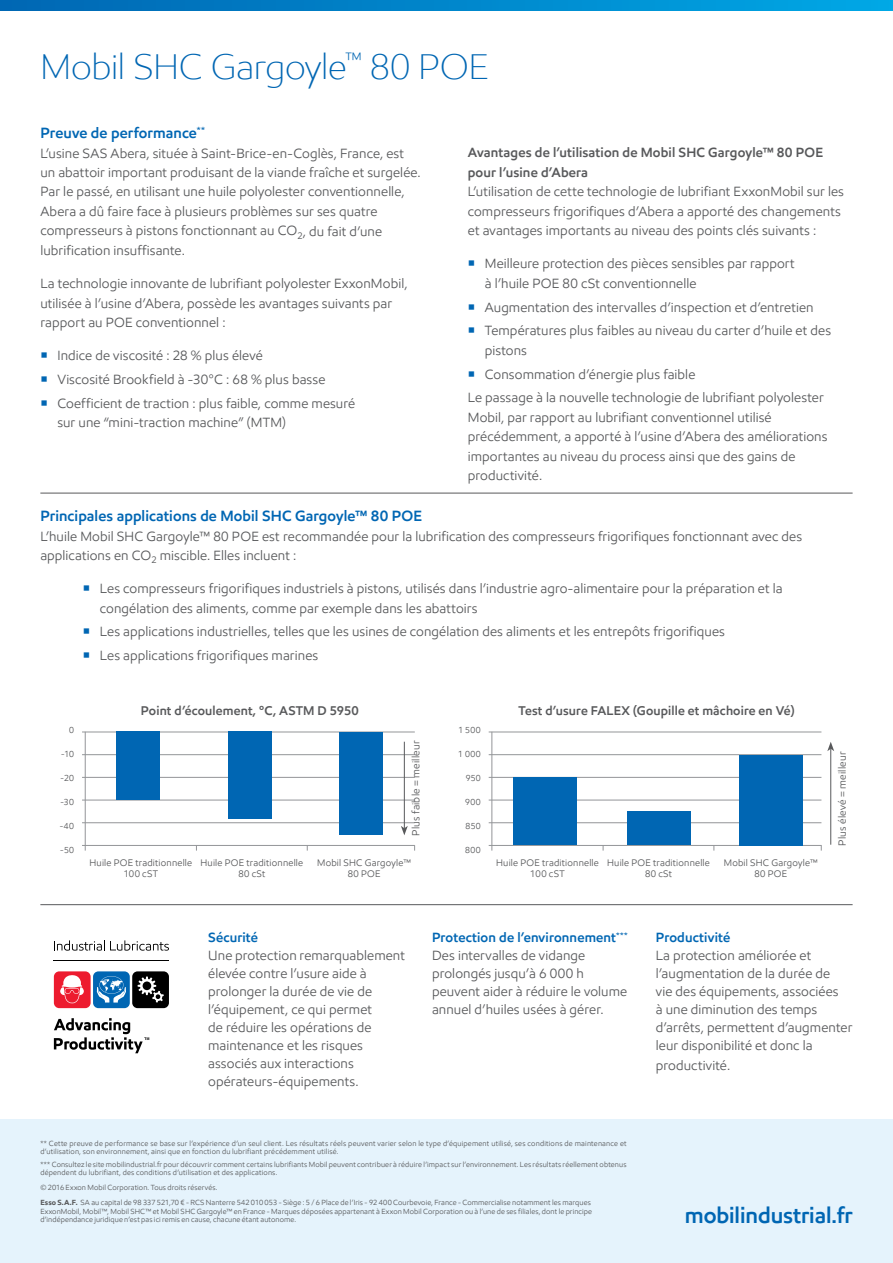
<style>
.page{position:relative;width:893px;height:1263px;background:#fff}
.page>*{position:absolute;margin:0;border:0;box-sizing:border-box;transform-origin:0 0}
.t1{font:300 36px "E Mprint";letter-spacing:-.005em;color:#0066b3}
.t2{font:600 22.5px "E Mprint";letter-spacing:-.005em;color:#0066b3}
.t3{font:600 15px "E Mprint";letter-spacing:.005em;color:#0066b3}
.t4{font:13.5px/18px "E Mprint";letter-spacing:.01em;color:#58595b}
.t5{font:600 13.5px/19.5px "E Mprint";letter-spacing:.01em;color:#58595b}
.t6{font:600 13.5px "E Mprint";letter-spacing:.01em;color:#0066b3}
.t7{font:600 12.75px "E Mprint";letter-spacing:.01em;color:#58595b}
.t8{font:10.5px "E Mprint";letter-spacing:.015em;color:#58595b}
.t9{font:9.6px/11.2px "E Mprint";letter-spacing:.02em;color:#58595b;text-align:center}
.t10{font:8.85px "E Mprint";letter-spacing:.03em;color:#58595b}
.t11{font:7.5px/8.4px "E Mprint";letter-spacing:.02em;color:#58595b}
.s1{font-weight:600;color:#0066b3}
.s2{font-weight:700}
</style>
<div class="page">
<svg style="left:0;top:0;width:893px;height:10px;background:#0086cb"></svg>
<div style="left:0;top:1119px;width:893px;height:144px;background:#e5f3fc"></div>
<hr style="left:40px;top:904px;width:813px;height:1px;background:#58595b">
<hr style="left:40px;top:493px;width:813px;height:1px;background:#58595b">
<div style="left:93px;top:971px;width:37px;height:37px;background:#0066b3;border-radius:5px"></div>
<svg style="left:97px;top:976px;width:29px;height:26px"></svg>
<div style="left:132px;top:971px;width:37px;height:37px;background:#000;border-radius:5px"></div>
<svg style="left:138px;top:976px;width:26px;height:26px"></svg>
<div style="left:54px;top:971px;width:37px;height:37px;background:#ed1b2f;border-radius:5px"></div>
<svg style="left:60px;top:975px;width:24px;height:28px"></svg>
<svg style="left:54px;top:1018px;width:95px;height:35px"></svg>
<svg style="left:54px;top:940px;width:115px;height:11px"></svg>
<hr style="left:54px;top:960px;width:115px;height:1px;background:#000">
<hr style="left:82px;top:732px;width:333px;height:1px;background:#939598">
<hr style="left:82px;top:800px;width:333px;height:1px;background:#939598">
<hr style="left:82px;top:754px;width:333px;height:1px;background:#939598">
<hr style="left:82px;top:822px;width:333px;height:1px;background:#939598">
<hr style="left:82px;top:777px;width:333px;height:1px;background:#939598">
<hr style="left:82px;top:845px;width:333px;height:1px;background:#939598">
<hr style="left:85px;top:732px;width:1px;height:118px;background:#939598">
<div style="left:117px;top:732px;width:43px;height:68px;background:#0066b3"></div>
<div style="left:339px;top:732px;width:44px;height:103px;background:#0066b3"></div>
<div style="left:228px;top:732px;width:44px;height:87px;background:#0066b3"></div>
<hr style="left:489px;top:732px;width:332px;height:1px;background:#939598">
<hr style="left:489px;top:800px;width:332px;height:1px;background:#939598">
<hr style="left:489px;top:754px;width:332px;height:1px;background:#939598">
<hr style="left:489px;top:822px;width:332px;height:1px;background:#939598">
<hr style="left:489px;top:777px;width:332px;height:1px;background:#939598">
<hr style="left:489px;top:845px;width:332px;height:1px;background:#939598">
<hr style="left:492px;top:732px;width:1px;height:118px;background:#939598">
<div style="left:513px;top:777px;width:64px;height:68px;background:#0066b3"></div>
<div style="left:739px;top:755px;width:63px;height:90px;background:#0066b3"></div>
<div style="left:627px;top:811px;width:63px;height:34px;background:#0066b3"></div>
<hr style="left:404px;top:742px;width:1px;height:86px;background:#58595b">
<svg style="left:401px;top:826px;width:7px;height:9px"></svg>
<hr style="left:830px;top:749px;width:1px;height:96px;background:#58595b">
<svg style="left:827px;top:742px;width:7px;height:9px"></svg>
<h1 class="t1" style="left:40px;top:44px;width:450px">Mobil SHC Gargoyle<sup>™</sup> 80 POE</h1>
<p class="t3" style="left:40px;top:124px;width:166px">Preuve de performance<sup>**</sup></p>
<p class="t4" style="left:40px;top:143px;width:382px;line-height:19.5px">L’usine SAS Abera, située à Saint-Brice-en-Coglès, France, est un abattoir important produisant de la viande fraîche et surgelée.<br>Par le passé, en utilisant une huile polyolester conventionnelle, Abera a dû faire face à plusieurs problèmes sur ses quatre compresseurs à pistons fonctionnant au CO<sub>2</sub>, du fait d’une lubrification insuffisante.</p>
<p class="t4" style="left:40px;top:274px;width:369px;line-height:19.5px">La technologie innovante de lubrifiant polyolester ExxonMobil, utilisée à l’usine d’Abera, possède les avantages suivants par rapport au POE conventionnel :</p>
<p class="t4" style="left:57px;top:343px;width:299px;line-height:23.7px">Indice de viscosité : 28 % plus élevé<br>Viscosité Brookfield à -30°C : 68 % plus basse<br>Coefficient de traction : plus faible, comme mesuré</p>
<p class="t4" style="left:57px;top:413px;width:230px">sur une “mini-traction machine” (MTM)</p>
<p class="t5" style="left:468px;top:143px;width:357px">Avantages de l’utilisation de Mobil SHC Gargoyle™ 80 POE pour l’usine d’Abera</p>
<p class="t4" style="left:468px;top:182px;width:378px;line-height:19.5px">L’utilisation de cette technologie de lubrifiant ExxonMobil sur les compresseurs frigorifiques d’Abera a apporté des changements et avantages importants au niveau des points clés suivants :</p>
<p class="t4" style="left:485px;top:254px;width:312px;line-height:19.5px">Meilleure protection des pièces sensibles par rapport à l’huile POE 80 cSt conventionnelle</p>
<p class="t4" style="left:485px;top:295px;width:348px;line-height:23.7px">Augmentation des intervalles d’inspection et d’entretien<br>Températures plus faibles au niveau du carter d’huile et des</p>
<p class="t4" style="left:485px;top:341px;width:44px">pistons</p>
<p class="t4" style="left:485px;top:365px;width:212px">Consommation d’énergie plus faible</p>
<p class="t4" style="left:468px;top:389px;width:357px">Le passage à la nouvelle technologie de lubrifiant polyolester</p>
<p class="t4" style="left:468px;top:407px;width:361px;line-height:19.5px">Mobil, par rapport au lubrifiant conventionnel utilisé précédemment, a apporté à l’usine d’Abera des améliorations importantes au niveau du process ainsi que des gains de productivité.</p>
<p class="t3" style="left:40px;top:507px;width:383px">Principales applications de Mobil SHC Gargoyle™ 80 POE</p>
<p class="t4" style="left:40px;top:526px;width:763px;line-height:19.5px">L’huile Mobil SHC Gargoyle™ 80 POE est recommandée pour la lubrification des compresseurs frigorifiques fonctionnant avec des applications en CO<sub>2</sub> miscible. Elles incluent :</p>
<p class="t4" style="left:100px;top:579px;width:684px;line-height:19.5px">Les compresseurs frigorifiques industriels à pistons, utilisés dans l’industrie agro-alimentaire pour la préparation et la congélation des aliments, comme par exemple dans les abattoirs</p>
<p class="t4" style="left:100px;top:620px;width:627px;line-height:23.7px">Les applications industrielles, telles que les usines de congélation des aliments et les entrepôts frigorifiques<br>Les applications frigorifiques marines</p>
<p class="t10" style="left:69px;top:725px;width:6px">0</p>
<p class="t10" style="left:61px;top:749px;width:14px">-10</p>
<p class="t10" style="left:61px;top:772px;width:15px">-20</p>
<p class="t10" style="left:60px;top:796px;width:15px">-30</p>
<p class="t10" style="left:60px;top:820px;width:16px">-40</p>
<p class="t10" style="left:60px;top:844px;width:15px">-50</p>
<p class="t7" style="left:141px;top:703px;width:220px">Point d’écoulement, ºC, ASTM D 5950</p>
<p class="t7" style="left:518px;top:703px;width:278px">Test d’usure FALEX (Goupille et mâchoire en Vé)</p>
<p class="t10" style="left:458px;top:725px;width:24px">1 500</p>
<p class="t10" style="left:458px;top:749px;width:24px">1 000</p>
<p class="t10" style="left:466px;top:772px;width:16px">950</p>
<p class="t10" style="left:465px;top:796px;width:17px">900</p>
<p class="t10" style="left:466px;top:820px;width:17px">850</p>
<p class="t10" style="left:465px;top:844px;width:17px">800</p>
<p class="t8" style="left:409px;top:836px;width:97px;rotate:-90deg">Plus faible = meilleur</p>
<p class="t8" style="left:836px;top:845px;width:95px;rotate:-90deg">Plus élevé = meilleur</p>
<p class="t9" style="left:89px;top:857px;width:104px">Huile POE traditionnelle<br>100 cST</p>
<p class="t9" style="left:200px;top:857px;width:104px">Huile POE traditionnelle<br>80 cSt</p>
<p class="t9" style="left:317px;top:857px;width:95px">Mobil SHC Gargoyle™<br>80 POE</p>
<p class="t9" style="left:496px;top:857px;width:104px">Huile POE traditionnelle<br>100 cST</p>
<p class="t9" style="left:607px;top:857px;width:104px">Huile POE traditionnelle<br>80 cSt</p>
<p class="t9" style="left:724px;top:857px;width:95px">Mobil SHC Gargoyle™<br>80 POE</p>
<p class="t6" style="left:208px;top:929px;width:51px">Sécurité</p>
<p class="t4" style="left:208px;top:946px;width:198px">Une protection remarquablement élevée contre l’usure aide à prolonger la durée de vie de l’équipement, ce qui permet<br>de réduire les opérations de maintenance et les risques associés aux interactions opérateurs-équipements.</p>
<p class="t4" style="left:432px;top:928px;width:197px"><span class="s1">Protection de l’environnement</span><sup>***<br></sup>Des intervalles de vidange prolongés jusqu’à 6 000 h peuvent aider à réduire le volume annuel d’huiles usées à gérer.</p>
<p class="t6" style="left:656px;top:929px;width:76px">Productivité</p>
<p class="t4" style="left:656px;top:946px;width:198px">La protection améliorée et l’augmentation de la durée de<br>vie des équipements, associées<br>à une diminution des temps d’arrêts, permettent d’augmenter leur disponibilité et donc la</p>
<p class="t4" style="left:656px;top:1056px;width:76px">productivité.</p>
<p class="t11" style="left:40px;top:1139px;width:588px">** Cette preuve de performance se base sur l’expérience d’un seul client. Les résultats réels peuvent varier selon le type d’équipement utilisé, ses conditions de maintenance et d’utilisation, son environnement, ainsi que en fonction du lubrifiant précédemment utilisé.</p>
<p class="t11" style="left:40px;top:1160px;width:588px">*** Consultez le site mobilindustrial.fr pour découvrir comment certains lubrifiants Mobil peuvent contribuer à réduire l’impact sur l’environnement. Les résultats réellement obtenus dépendent du lubrifiant, des conditions d’utilisation et des applications.</p>
<p class="t11" style="left:40px;top:1179px;width:552px;line-height:15.5px">© 2016 Exxon Mobil Corporation. Tous droits réservés.<br><span class="s2">Esso S.A.F.</span> SA au capital de 98 337 521,70 € - RCS Nanterre 542 010 053 - Siège : 5 / 6 Place de l’Iris - 92 400 Courbevoie, France - Commercialise notamment les marques</p>
<p class="t11" style="left:40px;top:1207px;width:553px">ExxonMobil, Mobil™, Mobil SHC™ et Mobil SHC Gargoyle™ en France - Marques déposées appartenant à Exxon Mobil Corporation ou à l’une de ses filiales, dont le principe d’indépendance juridique n’est pas ici remis en cause, chacune étant autonome.</p>
<h2 class="t2" style="left:685px;top:1201px;width:169px">mobilindustrial.fr</h2>
</div>
